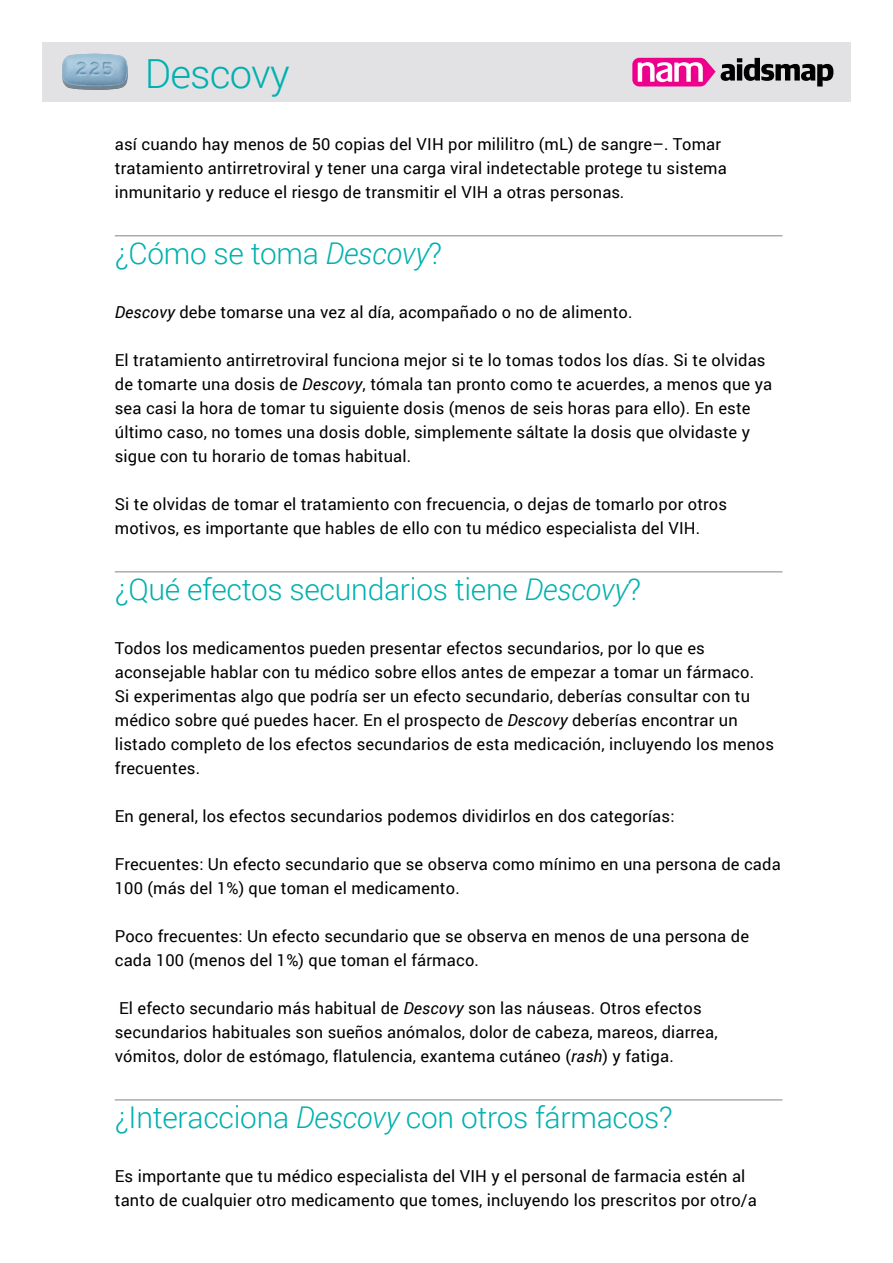
<style>
.page{position:relative;width:893px;height:1263px;background:#fff}
.page>*{position:absolute;margin:0;border:0;box-sizing:border-box;transform-origin:0 0}
.t1{font:300 40.2px "Roboto";letter-spacing:-.02em;color:#00b1b0}
.t2{font:300 30px "Roboto";letter-spacing:-.01em;color:#00b1b0}
.t3{font:16.5px/24px "Roboto";letter-spacing:.01em;color:#000}
.s1{font-style:italic}
</style>
<div class="page">
<hr style="left:115px;top:236px;width:667px;height:1px;background:#808285">
<hr style="left:115px;top:572px;width:667px;height:1px;background:#808285">
<hr style="left:115px;top:1100px;width:667px;height:1px;background:#808285">
<div style="left:42px;top:42px;width:809px;height:60px;background:#e2e1e4"></div>
<svg style="left:632px;top:58px;width:201px;height:29px"></svg>
<img style="left:62px;top:53px;width:66px;height:37px">
<h1 class="t1" style="left:145px;top:46px;width:146px">Descovy</h1>
<p class="t3" style="left:115px;top:132px;width:614px">así cuando hay menos de 50 copias del VIH por mililitro (mL) de sangre–. Tomar tratamiento antirretroviral y tener una carga viral indetectable protege tu sistema inmunitario y reduce el riesgo de transmitir el VIH a otras personas<span class="s1">.</span></p>
<h2 class="t2" style="left:115px;top:233px;width:329px">¿Cómo se toma <span class="s1">Descovy</span>?</h2>
<p class="t3" style="left:115px;top:300px;width:519px"><span class="s1">Descovy</span> debe tomarse una vez al día, acompañado o no de alimento.</p>
<p class="t3" style="left:115px;top:348px;width:659px">El tratamiento antirretroviral funciona mejor si te lo tomas todos los días. Si te olvidas de tomarte una dosis de <span class="s1">Descovy</span>, tómala tan pronto como te acuerdes, a menos que ya sea casi la hora de tomar tu siguiente dosis (menos de seis horas para ello). En este último caso, no tomes una dosis doble, simplemente sáltate la dosis que olvidaste y sigue con tu horario de tomas habitual.</p>
<p class="t3" style="left:115px;top:492px;width:614px">Si te olvidas de tomar el tratamiento con frecuencia, o dejas de tomarlo por otros motivos, es importante que hables de ello con tu médico especialista del VIH.</p>
<h2 class="t2" style="left:115px;top:569px;width:528px">¿Qué efectos secundarios tiene <span class="s1">Descovy</span>?</h2>
<p class="t3" style="left:115px;top:636px;width:661px">Todos los medicamentos pueden presentar efectos secundarios, por lo que es aconsejable hablar con tu médico sobre ellos antes de empezar a tomar un fármaco.<br>Si experimentas algo que podría ser un efecto secundario, deberías consultar con tu médico sobre qué puedes hacer. En el prospecto de <span class="s1">Descovy</span> deberías encontrar un listado completo de los efectos secundarios de esta medicación, incluyendo los menos frecuentes.</p>
<p class="t3" style="left:115px;top:804px;width:561px">En general, los efectos secundarios podemos dividirlos en dos categorías:</p>
<p class="t3" style="left:115px;top:852px;width:667px">Frecuentes: Un efecto secundario que se observa como mínimo en una persona de cada<br>100 (más del 1%) que toman el medicamento.</p>
<p class="t3" style="left:115px;top:924px;width:636px">Poco frecuentes: Un efecto secundario que se observa en menos de una persona de cada 100 (menos del 1%) que toman el fármaco.</p>
<p class="t3" style="left:115px;top:996px;width:604px">El efecto secundario más habitual de <span class="s1">Descovy</span> son las náuseas. Otros efectos secundarios habituales son sueños anómalos, dolor de cabeza, mareos, diarrea, vómitos, dolor de estómago, flatulencia, exantema cutáneo (<span class="s1">rash</span>) y fatiga.</p>
<h2 class="t2" style="left:115px;top:1097px;width:559px">¿Interacciona <span class="s1">Descovy</span> con otros fármacos?</h2>
<p class="t3" style="left:115px;top:1164px;width:644px">Es importante que tu médico especialista del VIH y el personal de farmacia estén al tanto de cualquier otro medicamento que tomes, incluyendo los prescritos por otro/a</p>
</div>
